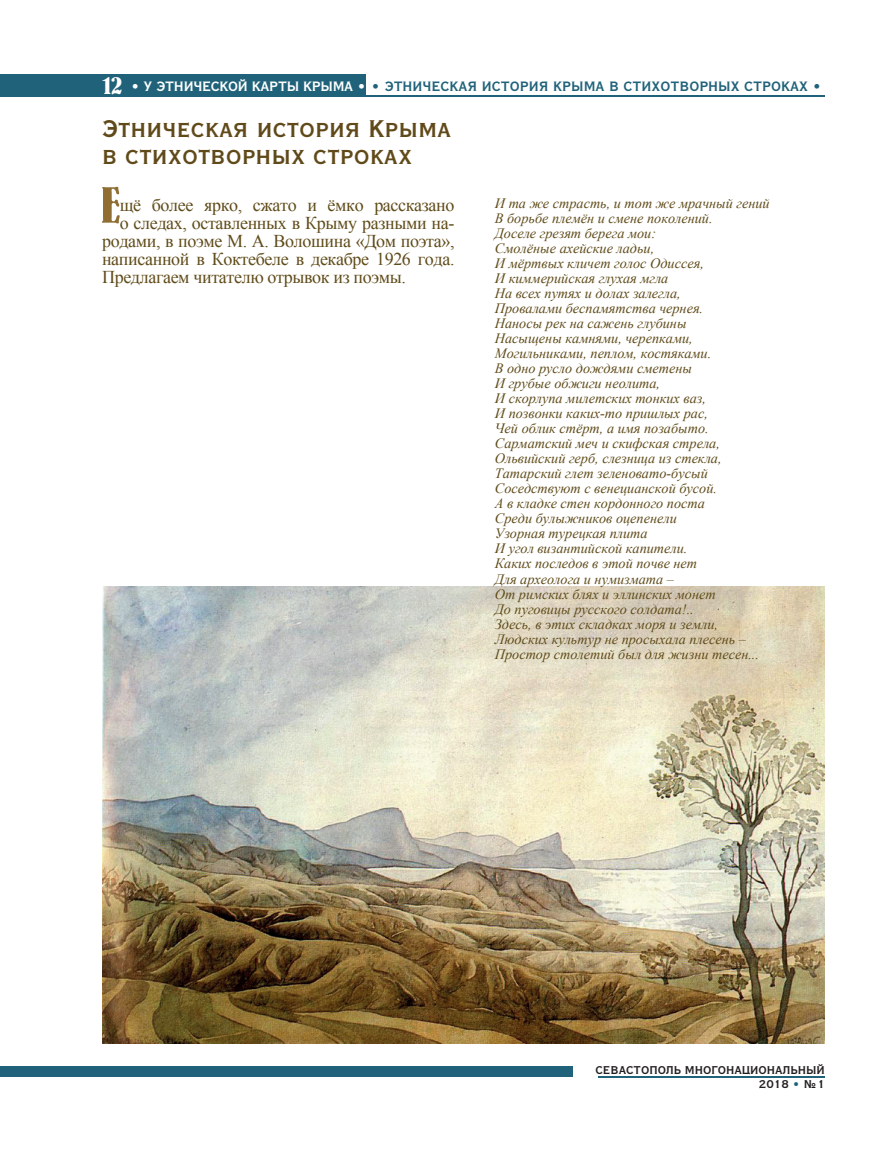
<style>
.page{position:relative;width:893px;height:1149px;background:#fff}
.page>*{position:absolute;margin:0;border:0;box-sizing:border-box;transform-origin:0 0}
.t1{font:50.55px "Bernhard";color:#906e33}
.t2{font:24px/27px "Vacansia C Bold 3";color:#604a1a}
.t3{font:24px "Bernhard";color:#fff}
.t4{font:18px "Times New Roman";letter-spacing:-.02em;color:#604c1a}
.t5{font:italic 14.25px/15px "Times New Roman";color:#604c1a}
.t6{font:13.5px "Vacansia C Bold 7";color:#20627a}
.t7{font:11.25px/14.2px "Vacansia C Bold 7";color:#231f20;text-align:right}
.s1{color:#fff}
.s2{font-family:"Times New Roman PSMT2"}
.s3{color:#20627a}
</style>
<div class="page">
<div style="left:0;top:74px;width:366px;height:23px;background:#20627a"></div>
<hr style="left:258px;top:95px;width:567px;height:2px;background:#20627a">
<div style="left:0;top:1065px;width:572px;height:11px;background:#20627a"></div>
<hr style="left:598px;top:1075px;width:227px;height:2px;background:#20627a">
<img style="left:102px;top:586px;width:723px;height:457px">
<h2 class="t3" style="left:102px;top:73px;width:22px">12</h2>
<p class="t6" style="left:131px;top:78px;width:692px"><span class="s1">• У ЭТНИЧЕСКОЙ КАРТЫ КРЫМА •</span> • ЭТНИЧЕСКАЯ ИСТОРИЯ КРЫМА В СТИХОТВОРНЫХ СТРОКАХ •</p>
<h2 class="t2" style="left:102px;top:115px;width:351px">Этническая история Крыма в стихотворных строках</h2>
<h1 class="t1" style="left:101px;top:180px;width:21px">Å</h1>
<p class="t4" style="left:120px;top:192px;width:336px">щё более ярко, сжато и ёмко рассказано</p>
<p class="t4" style="left:120px;top:210px;width:336px">о следах, оставленных в Крыму разными на<span class="s2">-</span></p>
<p class="t4" style="left:102px;top:228px;width:354px">родами, в поэме М. А. Волошина «Дом поэта»,</p>
<p class="t4" style="left:102px;top:246px;width:354px">написанной в Коктебеле в декабре 1926 года.</p>
<p class="t4" style="left:102px;top:264px;width:306px">Предлагаем читателю отрывок из поэмы.</p>
<p class="t5" style="left:495px;top:195px;width:276px">И та же страсть, и тот же мрачный гений<br>В борьбе племён и смене поколений.<br>Доселе грезят берега мои:<br>Смолёные ахейские ладьи,<br>И мёртвых кличет голос Одиссея,<br>И киммерийская глухая мгла<br>На всех путях и долах залегла,<br>Провалами беспамятства чернея.<br>Наносы рек на сажень глубины<br>Насыщены камнями, черепками,<br>Могильниками, пеплом, костяками.<br>В одно русло дождями сметены<br>И грубые обжиги неолита,<br>И скорлупа милетских тонких ваз,<br>И позвонки каких-то пришлых рас,<br>Чей облик стёрт, а имя позабыто.<br>Сарматский меч и скифская стрела,<br>Ольвийский герб, слезница из стекла,<br>Татарский глет зеленовато-бусый<br>Соседствуют с венецианской бусой.<br>А в кладке стен кордонного поста<br>Среди булыжников оцепенели<br>Узорная турецкая плита<br>И угол византийской капители.<br>Каких последов в этой почве нет<br>Для археолога и нумизмата –<br>От римских блях и эллинских монет<br>До пуговицы русского солдата!..<br>Здесь, в этих складках моря и земли,<br>Людских культур не просыхала плесень –<br>Простор столетий был для жизни тесен...</p>
<p class="t7" style="left:595px;top:1062px;width:231px">СЕВАСТОПОЛЬ МНОГОНАЦИОНАЛЬНЫЙ<br>2018 <span class="s3">•</span> № 1</p>
</div>
